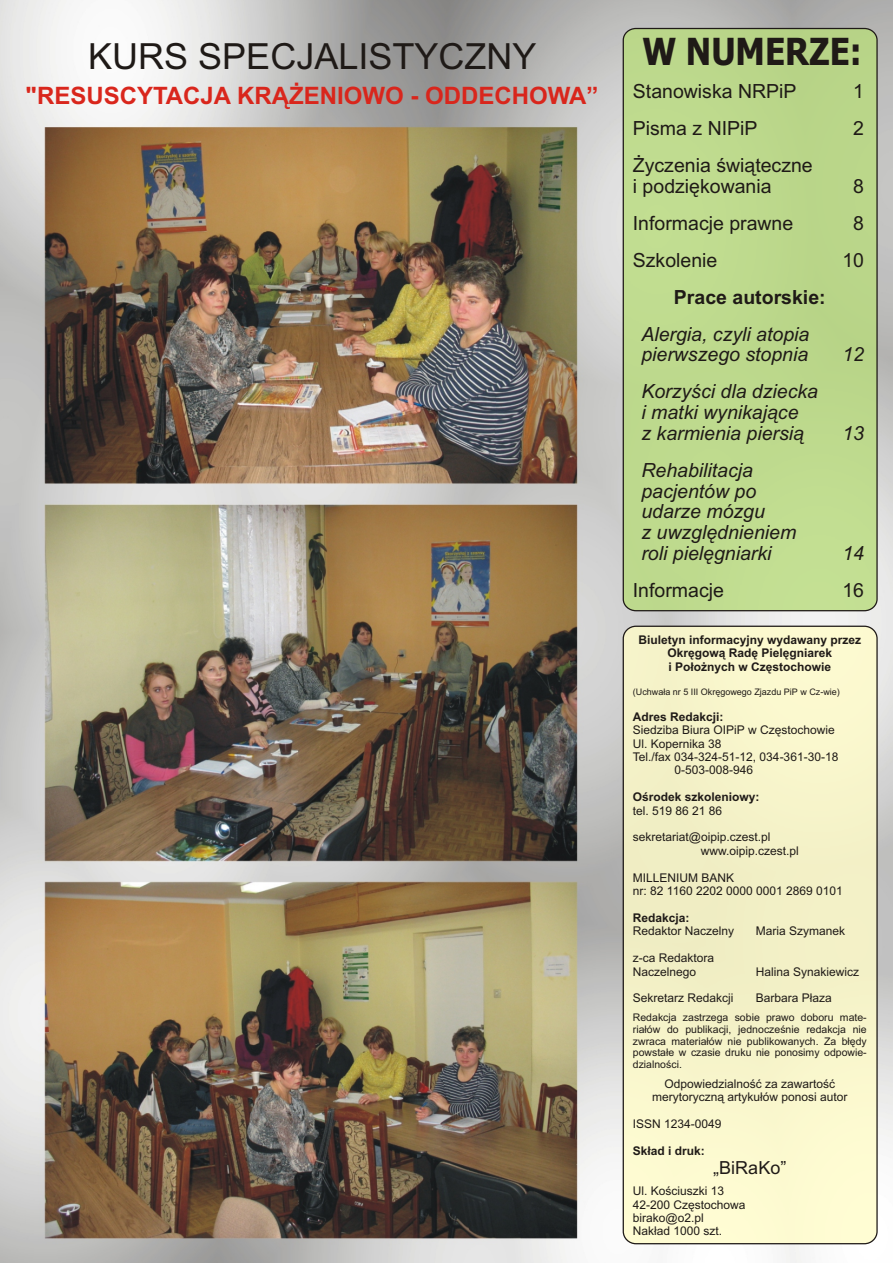
<style>
.page{position:relative;width:893px;height:1263px;background:#fff}
.page>*{position:absolute;margin:0;border:0;box-sizing:border-box;transform-origin:0 0}
.t1{font:700 37.35px "Tahoma";color:#1f1a17;scale:.88 1}
.t2{font:36px "Arial";color:#1f1a17}
.t3{font:700 24px "Arial";color:#d9261c}
.t4{font:italic 19.5px/20.7px "Arial";color:#1f1a17}
.t5{font:19.5px/20.7px "Arial";color:#1f1a17}
.t6{font:700 19.5px "Arial";color:#1f1a17}
.t7{font:18px "Arial";color:#1f1a17}
.t8{font:12px/13.4px "Arial";color:#1f1a17}
.t9{font:700 12px/13.4px "Arial";color:#1f1a17;text-align:center}
.t10{font:10.5px/11.7px "Arial";color:#1f1a17;text-align:justify}
.t11{font:9px "Arial";color:#1f1a17}
</style>
<div class="page">
<img style="left:0;top:0;width:893px;height:1263px">
<div style="left:623px;top:626px;width:254px;height:618px;background:#f7f4ca;border-radius:13px"></div>
<div style="left:623px;top:626px;width:255px;height:618px;border:1px solid #1f1a17;border-radius:13px"></div>
<div style="left:623px;top:29px;width:254px;height:582px;background:#bdd98d;border-radius:12px"></div>
<div style="left:623px;top:28px;width:255px;height:583px;border:1px solid #1f1a17;border-radius:12px"></div>
<h2 class="t2" style="left:88px;top:43px;width:450px">KURS SPECJALISTYCZNY</h2>
<h1 class="t1" style="left:642px;top:37px;width:251px">W NUMERZE:</h1>
<h3 class="t3" style="left:26px;top:87px;width:574px">"RESUSCYTACJA KRĄŻENIOWO - ODDECHOWA”</h3>
<h3 class="t5" style="left:633px;top:82px;width:165px">Stanowiska NRPiP</h3>
<h3 class="t5" style="left:853px;top:82px;width:12px">1</h3>
<h3 class="t5" style="left:633px;top:119px;width:126px">Pisma z NIPiP</h3>
<h3 class="t5" style="left:853px;top:119px;width:12px">2</h3>
<h3 class="t5" style="left:633px;top:156px;width:181px">Życzenia świąteczne i podziękowania</h3>
<h3 class="t5" style="left:853px;top:177px;width:12px">8</h3>
<h3 class="t5" style="left:633px;top:214px;width:162px">Informacje prawne</h3>
<h3 class="t5" style="left:853px;top:214px;width:12px">8</h3>
<h3 class="t5" style="left:633px;top:251px;width:86px">Szkolenie</h3>
<h3 class="t5" style="left:842px;top:251px;width:23px">10</h3>
<h3 class="t6" style="left:674px;top:289px;width:153px">Prace autorskie:</h3>
<h3 class="t4" style="left:641px;top:325px;width:169px">Alergia, czyli atopia pierwszego stopnia</h3>
<h3 class="t4" style="left:842px;top:346px;width:23px">12</h3>
<h3 class="t4" style="left:641px;top:383px;width:178px">Korzyści dla dziecka i matki wynikające<br>z karmienia piersią</h3>
<h3 class="t4" style="left:641px;top:461px;width:156px">Rehabilitacja pacjentów po udarze mózgu<br>z uwzględnieniem roli pielęgniarki</h3>
<h3 class="t4" style="left:842px;top:424px;width:23px">13</h3>
<h3 class="t4" style="left:842px;top:544px;width:23px">14</h3>
<h3 class="t5" style="left:633px;top:581px;width:93px">Informacje</h3>
<h3 class="t5" style="left:842px;top:581px;width:23px">16</h3>
<p class="t9" style="left:638px;top:634px;width:224px">Biuletyn informacyjny wydawany przez<br>Okręgową Radę Pielęgniarek<br>i Położnych w Częstochowie</p>
<p class="t11" style="left:633px;top:688px;width:209px">(Uchwała nr 5 III Okręgowego Zjazdu PiP w Cz-wie)</p>
<p class="t9" style="left:633px;top:711px;width:92px">Adres Redakcji:</p>
<p class="t8" style="left:633px;top:724px;width:203px">Siedziba Biura OIPiP w Częstochowie</p>
<p class="t8" style="left:633px;top:738px;width:90px">Ul. Kopernika 38</p>
<p class="t8" style="left:633px;top:751px;width:207px">Tel./fax 034-324-51-12, 034-361-30-18</p>
<p class="t8" style="left:675px;top:765px;width:80px">0-503-008-946</p>
<p class="t9" style="left:633px;top:791px;width:128px">Ośrodek szkoleniowy:</p>
<p class="t8" style="left:633px;top:805px;width:91px">tel. 519 86 21 86</p>
<p class="t8" style="left:701px;top:832px;width:100px;text-indent:-68px">sekretariat@oipip.czest.pl www.oipip.czest.pl</p>
<p class="t8" style="left:633px;top:872px;width:211px">MILLENIUM BANK<br>nr: 82 1160 2202 0000 0001 2869 0101</p>
<p class="t9" style="left:633px;top:912px;width:58px">Redakcja:</p>
<p class="t8" style="left:633px;top:925px;width:103px">Redaktor Naczelny</p>
<p class="t8" style="left:756px;top:925px;width:91px">Maria Szymanek</p>
<p class="t8" style="left:633px;top:952px;width:83px">z-ca Redaktora<br>Naczelnego</p>
<p class="t8" style="left:756px;top:966px;width:105px">Halina Synakiewicz</p>
<p class="t8" style="left:633px;top:992px;width:102px">Sekretarz Redakcji</p>
<p class="t8" style="left:756px;top:992px;width:78px">Barbara Płaza</p>
<p class="t10" style="left:633px;top:1012px;width:235px">Redakcja zastrzega sobie prawo doboru mate&shy;riałów do publikacji, jednocześnie redakcja nie zwraca materiałów nie publikowanych. Za błędy powstałe w czasie druku nie ponosimy odpowie&shy;dzialności.</p>
<p class="t8" style="left:652px;top:1078px;width:197px;text-align:center">Odpowiedzialność za zawartość merytoryczną artykułów ponosi autor</p>
<p class="t8" style="left:633px;top:1118px;width:90px">ISSN 1234-0049</p>
<p class="t9" style="left:633px;top:1145px;width:74px">Skład i druk:</p>
<h3 class="t7" style="left:713px;top:1160px;width:75px">„BiRaKo”</h3>
<p class="t8" style="left:633px;top:1185px;width:114px">Ul. Kościuszki 13<br>42-200 Częstochowa birako@o2.pl<br>Nakład 1000 szt.</p>
</div>
